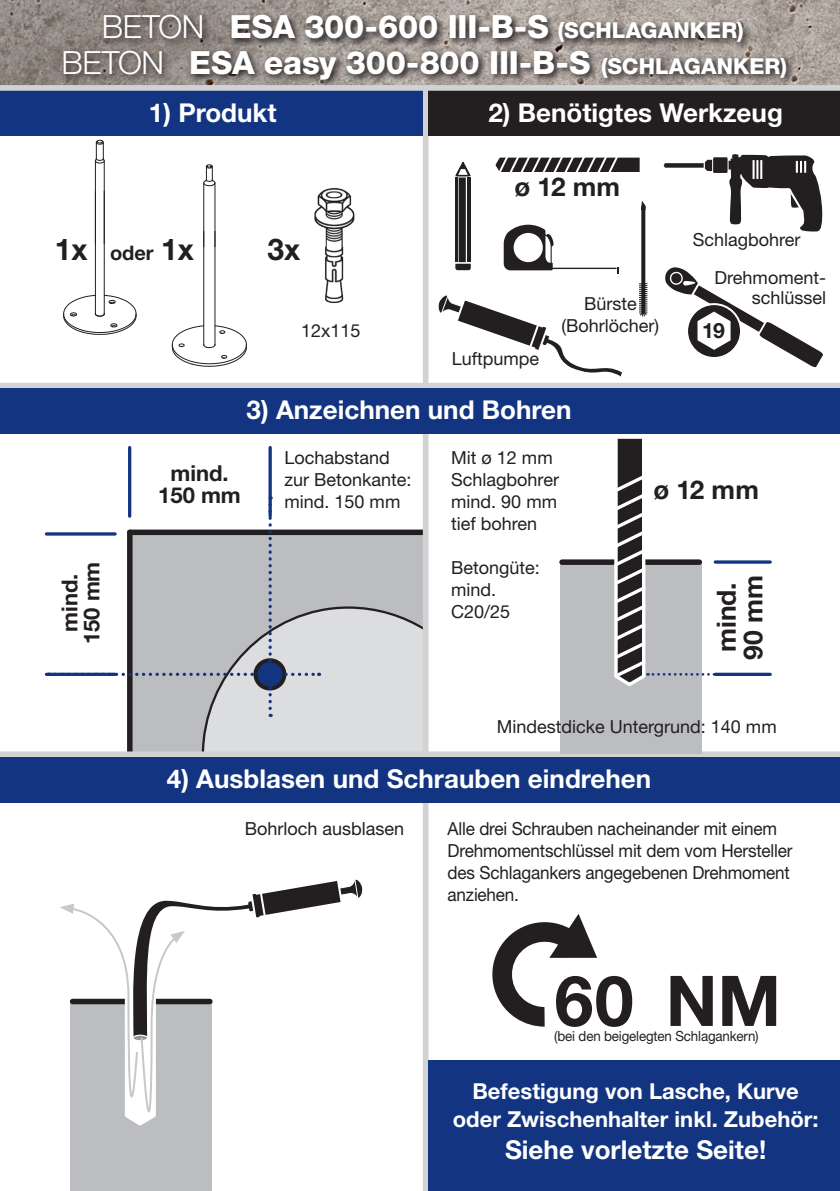
<style>
.page{position:relative;width:840px;height:1191px;background:#fff}
.page>*{position:absolute;margin:0;border:0;box-sizing:border-box;transform-origin:0 0}
.t1{font:700 70px "Helvetica Neue LT Std";color:#231f20}
.t2{font:800 32px "Helvetica Neue LT Std";letter-spacing:-.005em;color:#fff}
.t3{font:700 30px "Helvetica Neue LT Std";color:#231f20}
.t4{font:700 26.4px/26.4px "Helvetica Neue LT Std";color:#231f20}
.t5{font:700 26px "Helvetica Neue LT Std";color:#fff}
.t6{font:700 26px "Helvetica Neue LT Std";letter-spacing:-.02em;color:#231f20}
.t7{font:700 22px/28px "Helvetica Neue LT Std";color:#fff;text-align:center}
.t8{font:700 22px/22px "Helvetica Neue LT Std";color:#231f20;text-align:center}
.t9{font:700 21.2px "Helvetica Neue LT Std";color:#231f20}
.t10{font:18px/22px "Helvetica Neue LT Std";color:#231f20}
.t11{font:18px/22px "Helvetica Neue LT Std";color:#231f20;scale:.95 1}
.t12{font:14px "Helvetica Neue LT Std";letter-spacing:-.01em;color:#231f20;scale:.95 1}
.s1{font-weight:300}
.s2{font-size:22px}
.s3{font-size:20px}
</style>
<div class="page">
<hr style="left:128px;top:447px;width:3px;height:69px;background:#133481">
<svg style="left:268px;top:447px;width:4px;height:49px"></svg>
<svg style="left:46px;top:672px;width:3px;height:4px"></svg>
<hr style="left:46px;top:532px;width:69px;height:3px;background:#133481">
<svg style="left:49px;top:496px;width:380px;height:255px"></svg>
<div style="left:423px;top:621px;width:42px;height:113px;background:#fff"></div>
<div style="left:422px;top:10px;width:6px;height:1181px;background:#d1d2d4"></div>
<img style="left:0;top:0;width:839px;height:85px">
<div style="left:0;top:91px;width:422px;height:45px;background:#133481"></div>
<svg style="left:60px;top:47px;width:734px;height:38px;background:#807874"></svg>
<div style="left:428px;top:91px;width:411px;height:45px;background:#231f20"></div>
<div style="left:0;top:383px;width:839px;height:5px;background:#d1d2d4"></div>
<div style="left:0;top:85px;width:839px;height:6px;background:#d1d2d4"></div>
<div style="left:0;top:388px;width:839px;height:46px;background:#133481"></div>
<div style="left:0;top:751px;width:839px;height:6px;background:#d1d2d4"></div>
<div style="left:0;top:757px;width:839px;height:45px;background:#133481"></div>
<img style="left:314px;top:188px;width:41px;height:116px">
<div style="left:712px;top:157px;width:15px;height:16px;background:#231f20"></div>
<svg style="left:663px;top:160px;width:48px;height:11px"></svg>
<svg style="left:728px;top:154px;width:94px;height:78px"></svg>
<svg style="left:495px;top:157px;width:145px;height:15px;background:#535051"></svg>
<svg style="left:455px;top:264px;width:15px;height:6px"></svg>
<hr style="left:455px;top:177px;width:2px;height:85px;background:#231f20">
<hr style="left:467px;top:177px;width:3px;height:85px;background:#231f20">
<div style="left:458px;top:177px;width:7px;height:85px;background:#231f20"></div>
<svg style="left:455px;top:161px;width:16px;height:16px"></svg>
<svg style="left:438px;top:294px;width:185px;height:84px"></svg>
<svg style="left:503px;top:225px;width:115px;height:49px"></svg>
<svg style="left:665px;top:267px;width:157px;height:100px"></svg>
<div style="left:559px;top:562px;width:142px;height:191px;background:#bcbdc0"></div>
<div style="left:561px;top:559px;width:138px;height:6px;background:#231f20"></div>
<svg style="left:739px;top:672px;width:30px;height:4px"></svg>
<hr style="left:714px;top:560px;width:55px;height:3px;background:#133481">
<svg style="left:611px;top:438px;width:128px;height:250px"></svg>
<svg style="left:60px;top:878px;width:303px;height:313px"></svg>
<div style="left:428px;top:1060px;width:411px;height:131px;background:#133481"></div>
<svg style="left:492px;top:914px;width:104px;height:112px"></svg>
<svg style="left:101px;top:12px;width:650px;height:39px;background:#847c78"></svg>
<hr style="left:104px;top:192px;width:1px;height:122px;background:#231f20">
<hr style="left:95px;top:192px;width:1px;height:122px;background:#231f20">
<svg style="left:63px;top:295px;width:74px;height:40px"></svg>
<hr style="left:104px;top:161px;width:1px;height:82px;background:#231f20">
<hr style="left:95px;top:161px;width:1px;height:82px;background:#231f20">
<svg style="left:95px;top:140px;width:10px;height:23px"></svg>
<hr style="left:214px;top:231px;width:1px;height:114px;background:#231f20">
<hr style="left:203px;top:231px;width:1px;height:114px;background:#231f20">
<svg style="left:172px;top:325px;width:75px;height:42px"></svg>
<hr style="left:214px;top:183px;width:1px;height:64px;background:#231f20">
<hr style="left:203px;top:183px;width:1px;height:64px;background:#231f20">
<svg style="left:203px;top:164px;width:12px;height:22px"></svg>
<svg style="left:639px;top:202px;width:8px;height:115px"></svg>
<h2 class="t2" style="left:102px;top:8px;width:643px"><span class="s1">BETON</span> ESA 300-600 III-B-S <span class="s2">(SCHLAGANKER)</span></h2>
<h2 class="t2" style="left:61px;top:43px;width:726px"><span class="s1">BETON</span> ESA easy 300-800 III-B-S <span class="s2">(SCHLAGANKER)</span></h2>
<h3 class="t5" style="left:488px;top:96px;width:296px">2) Benötigtes Werkzeug</h3>
<h3 class="t5" style="left:149px;top:96px;width:129px">1) Produkt</h3>
<h3 class="t3" style="left:55px;top:230px;width:141px">1x <span class="s3">oder</span> 1x</h3>
<h3 class="t3" style="left:267px;top:230px;width:34px">3x</h3>
<p class="t10" style="left:301px;top:319px;width:61px">12x115</p>
<h3 class="t6" style="left:514px;top:170px;width:107px">ø 12 mm</h3>
<p class="t10" style="left:451px;top:347px;width:89px">Luftpumpe</p>
<p class="t10" style="left:561px;top:292px;width:99px;text-align:center">Bürste (Bohrlöcher)</p>
<h3 class="t5" style="left:246px;top:394px;width:326px">3) Anzeichnen und Bohren</h3>
<p class="t10" style="left:692px;top:228px;width:109px">Schlagbohrer</p>
<p class="t10" style="left:714px;top:267px;width:113px;line-height:20px;text-align:right">Drehmoment&shy;schlüssel</p>
<p class="t9" style="left:701px;top:317px;width:24px">19</p>
<p class="t8" style="left:58px;top:644px;width:84px;rotate:-90deg">mind.<br>150 mm</p>
<p class="t8" style="left:158px;top:461px;width:84px">mind.<br>150 mm</p>
<p class="t10" style="left:284px;top:447px;width:129px">Lochabstand zur Betonkante: mind. 150 mm</p>
<p class="t10" style="left:451px;top:447px;width:109px">Mit ø 12 mm<br>Schlagbohrer mind. 90 mm tief bohren</p>
<p class="t10" style="left:451px;top:557px;width:90px">Betongüte: mind.<br>C20/25</p>
<h3 class="t6" style="left:653px;top:473px;width:107px">ø 12 mm</h3>
<h3 class="t4" style="left:712px;top:659px;width:86px;rotate:-90deg">mind.<br>90 mm</h3>
<p class="t10" style="left:496px;top:715px;width:281px">Mindestdicke Untergrund: 140 mm</p>
<h3 class="t5" style="left:167px;top:762px;width:485px">4) Ausblasen und Schrauben eindrehen</h3>
<p class="t10" style="left:244px;top:817px;width:161px">Bohrloch ausblasen</p>
<p class="t11" style="left:447px;top:817px;width:364px">Alle drei Schrauben nacheinander mit einem Drehmomentschlüssel mit dem vom Hersteller des Schlagankers angegebenen Drehmoment anziehen.</p>
<h1 class="t1" style="left:554px;top:957px;width:228px">60 NM</h1>
<p class="t12" style="left:554px;top:1028px;width:217px">(bei den beigelegten Schlagankern)</p>
<p class="t7" style="left:452px;top:1076px;width:367px">Befestigung von Lasche, Kurve oder Zwischenhalter inkl. Zubehör:</p>
<h3 class="t5" style="left:504px;top:1133px;width:262px">Siehe vorletzte Seite!</h3>
</div>
